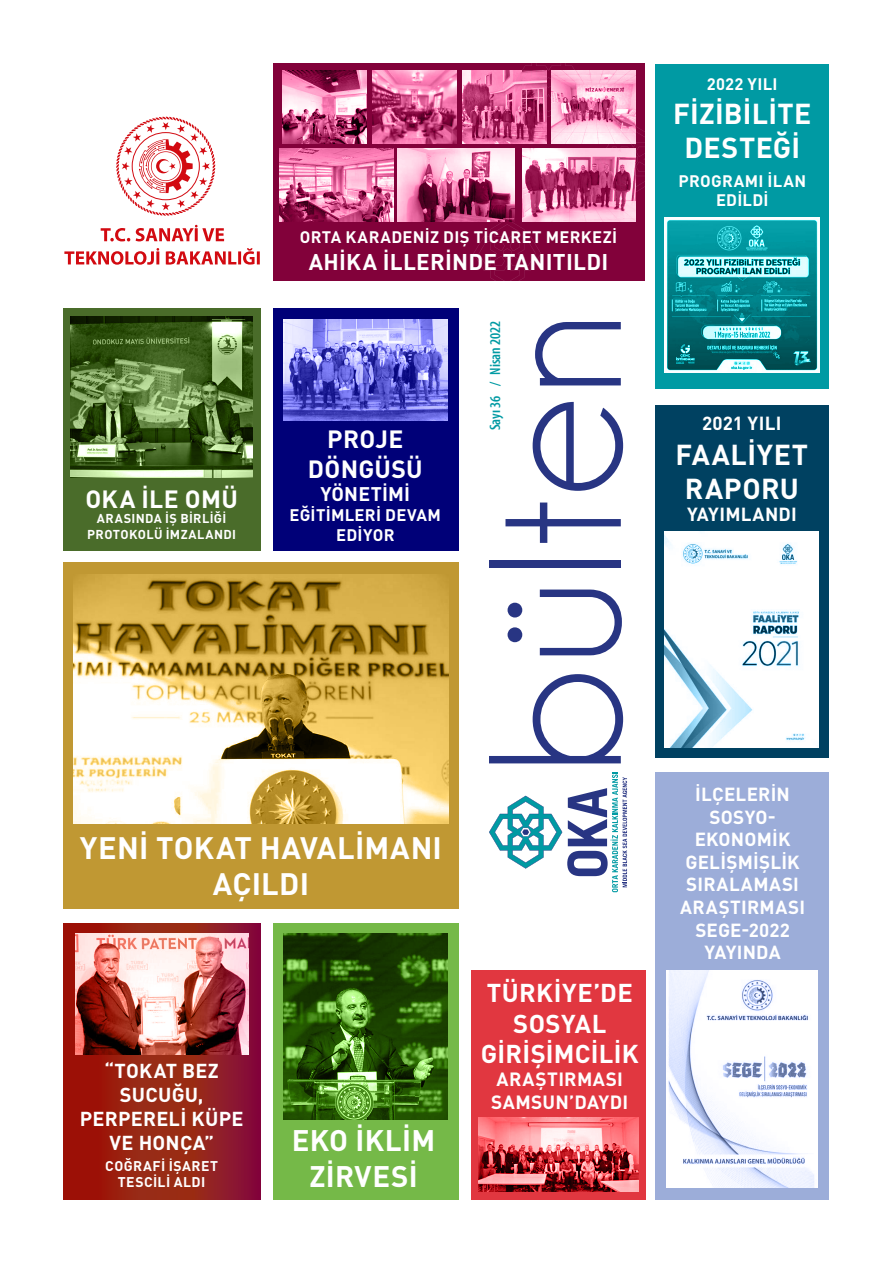
<style>
.page{position:relative;width:893px;height:1263px;background:#fff}
.page>*{position:absolute;margin:0;border:0;box-sizing:border-box;transform-origin:0 0}
.t1{font:190.8px "Champagne&Limousines";letter-spacing:.02em;color:#283583}
.t2{font:700 30.6px/36.8px "DIN Pro";letter-spacing:.01em;color:#fff;text-align:center}
.t3{font:700 29.4px/35.2px "DIN Pro";letter-spacing:.01em;color:#fff;text-align:center}
.t4{font:700 28.5px/34.2px "DIN Pro";letter-spacing:.015em;color:#fff;text-align:center}
.t5{font:700 25.5px/30.6px "DIN Pro";letter-spacing:.015em;color:#fff;text-align:center}
.t6{font:700 24.6px/29.5px "DIN Pro";letter-spacing:.01em;color:#fff;text-align:center}
.t7{font:700 22.5px "DIN Pro";letter-spacing:.01em;color:#fff}
.t8{font:700 19.95px/23.9px "DIN Pro";letter-spacing:.015em;color:#fff;text-align:center}
.t9{font:700 19.5px "DIN Pro";letter-spacing:.01em;color:#fff}
.t10{font:700 18.9px/22.8px "DIN Pro";letter-spacing:.02em;color:#fff}
.t11{font:700 18.75px/22.5px "DIN Pro";letter-spacing:.01em;color:#fff;text-align:center}
.t12{font:700 16.5px/20px "DIN Pro";letter-spacing:.02em;color:#fff;text-align:center}
.t13{font:600 condensed 15px "Myriad Pro";color:#009aa3}
.t14{font:700 13.95px/16.6px "DIN Pro";letter-spacing:.03em;color:#fff;text-align:center}
.t15{font:700 12.75px/15.3px "DIN Pro";letter-spacing:.03em;color:#fff;text-align:center}
</style>
<div class="page">
<svg style="left:489px;top:772px;width:138px;height:120px"></svg>
<div style="left:63px;top:308px;width:197px;height:242px;background:#4a6c2a"></div>
<svg style="left:116px;top:117px;width:99px;height:99px"></svg>
<svg style="left:64px;top:248px;width:196px;height:17px"></svg>
<svg style="left:101px;top:225px;width:123px;height:16px"></svg>
<div style="left:273px;top:308px;width:185px;height:242px;background:#000078"></div>
<div style="left:471px;top:970px;width:174px;height:229px;background:#e13740"></div>
<svg style="left:63px;top:924px;width:197px;height:275px;background:#951c18"></svg>
<div style="left:63px;top:563px;width:395px;height:346px;background:#c09833"></div>
<div style="left:655px;top:64px;width:174px;height:325px;background:#009aa3"></div>
<div style="left:655px;top:405px;width:173px;height:352px;background:#004161"></div>
<div style="left:655px;top:772px;width:173px;height:427px;background:#9cadd9"></div>
<div style="left:273px;top:923px;width:185px;height:276px;background:#75b948"></div>
<img style="left:284px;top:320px;width:163px;height:101px">
<img style="left:478px;top:1117px;width:160px;height:75px">
<img style="left:665px;top:218px;width:155px;height:155px">
<img style="left:70px;top:316px;width:183px;height:161px">
<img style="left:665px;top:531px;width:154px;height:216px">
<img style="left:666px;top:970px;width:151px;height:217px">
<img style="left:283px;top:933px;width:164px;height:187px">
<img style="left:75px;top:933px;width:173px;height:121px">
<img style="left:73px;top:575px;width:376px;height:249px">
<div style="left:273px;top:64px;width:371px;height:217px;background:#82013a"></div>
<svg style="left:473px;top:221px;width:68px;height:60px"></svg>
<svg style="left:599px;top:126px;width:45px;height:66px"></svg>
<svg style="left:515px;top:64px;width:67px;height:53px"></svg>
<img style="left:283px;top:71px;width:84px;height:72px">
<img style="left:280px;top:149px;width:113px;height:72px">
<img style="left:372px;top:71px;width:84px;height:72px">
<img style="left:398px;top:149px;width:117px;height:72px">
<img style="left:462px;top:71px;width:84px;height:72px">
<img style="left:552px;top:71px;width:84px;height:72px">
<img style="left:522px;top:149px;width:114px;height:72px">
<h3 class="t6" style="left:85px;top:484px;width:154px">OKA ILE OMÜ</h3>
<p class="t15" style="left:87px;top:511px;width:150px">ARASINDA İŞ BIRLIĞI<br>PROTOKOLÜ İ MZALANDI</p>
<p class="t12" style="left:300px;top:227px;width:319px">ORTA KARADENIZ DIŞ TICARET MERKEZI</p>
<p class="t7" style="left:309px;top:247px;width:301px">AHİ KA İ LLERINDE TANITILDI</p>
<h3 class="t6" style="left:308px;top:423px;width:116px">PROJE<br>DÖNGÜSÜ</h3>
<p class="t9" style="left:320px;top:481px;width:91px">YÖNETIMI</p>
<p class="t12" style="left:290px;top:504px;width:153px">EĞITIMLERI DEVAM<br>EDIYOR</p>
<p class="t13" style="left:487px;top:430px;width:112px;rotate:-90deg">Sayı 36 / Nisan 2022</p>
<h1 class="t1" style="left:461px;top:773px;width:461px;rotate:-90deg">bülten</h1>
<h2 class="t2" style="left:80px;top:828px;width:364px">YENI TOKAT HAVALIMANI<br>AÇILDI</h2>
<p class="t8" style="left:80px;top:1058px;width:165px">“TOKAT BEZ<br>SUCUĞU,<br>PERPERELI KÜPE<br>VE HONÇA”</p>
<p class="t14" style="left:105px;top:1157px;width:114px">COĞRAFI İŞARET<br>TESCILI ALDI</p>
<h3 class="t3" style="left:292px;top:1122px;width:145px">EKO İKLİM<br>ZİRVESİ</h3>
<h3 class="t5" style="left:481px;top:977px;width:159px">TÜRKIYE’DE<br>SOSYAL<br>GIRIŞIMCILIK</h3>
<p class="t10" style="left:491px;top:1067px;width:139px">ARAŞTIRMASI<br>SAMSUN’DAYDI</p>
<p class="t12" style="left:707px;top:73px;width:72px">2022 YILI</p>
<h3 class="t4" style="left:673px;top:96px;width:140px">FIZIBILITE<br>DESTEĞI</h3>
<p class="t12" style="left:678px;top:170px;width:129px">PROGRAMI İLAN<br>EDILDI</p>
<p class="t11" style="left:702px;top:412px;width:81px">2021 YILI</p>
<h3 class="t4" style="left:676px;top:436px;width:134px">FAALIYET<br>RAPORU</h3>
<p class="t11" style="left:687px;top:503px;width:111px">YAYIMLANDI</p>
<p class="t11" style="left:680px;top:783px;width:127px">İ LÇELERIN<br>SOSYO-<br>EKONOMIK<br>GELIŞMIŞLIK<br>SIRALAMASI<br>ARAŞTIRMASI<br>SEGE-2022<br>YAYINDA</p>
</div>
